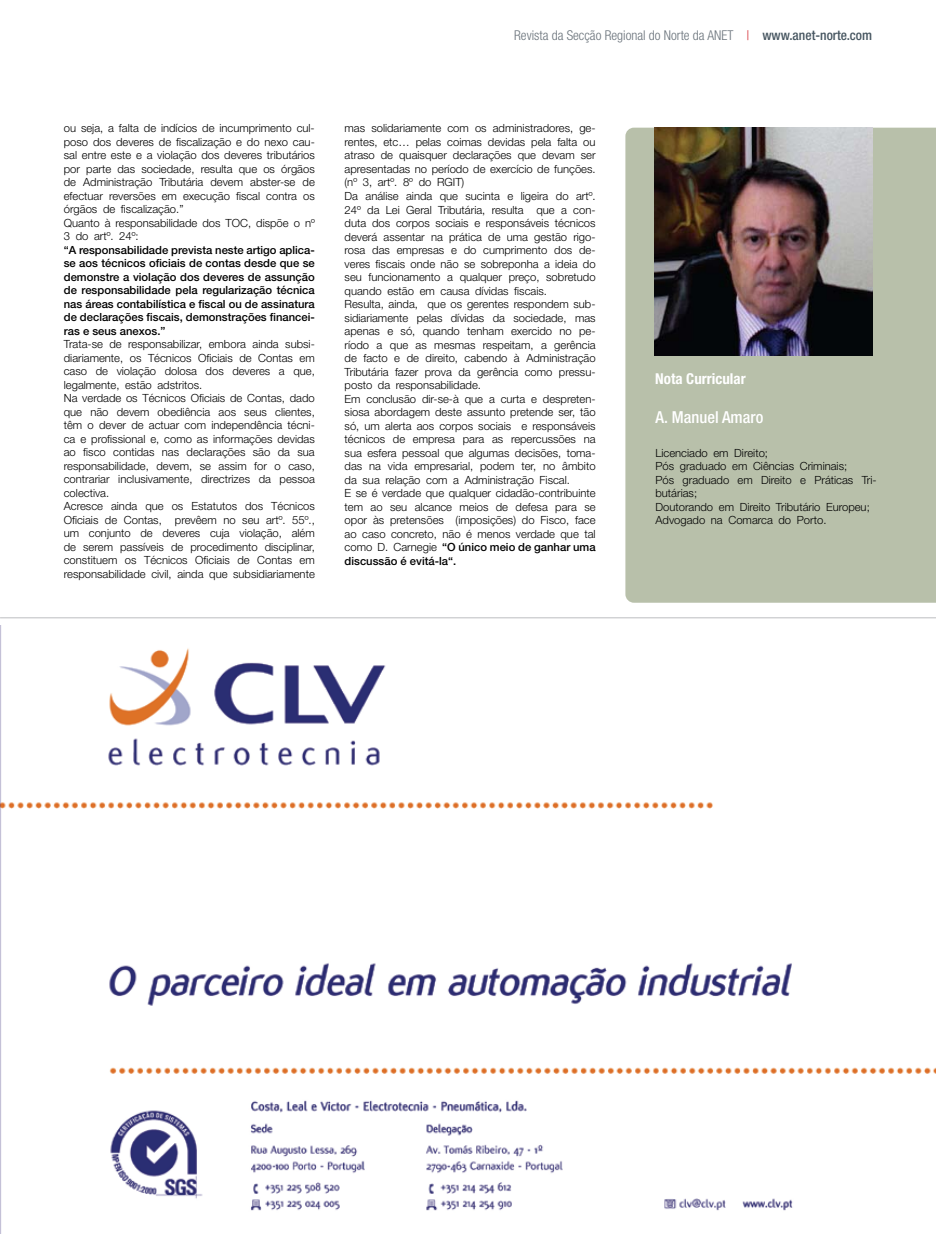
<style>
.page{position:relative;width:936px;height:1234px;background:#fff}
.page>*{position:absolute;margin:0;border:0;box-sizing:border-box;transform-origin:0 0}
.t1{font:500 condensed 16.5px "Helvetica Neue";color:#fff}
.t2{font:700 condensed 15px "Helvetica Neue";color:#fff}
.t3{font:300 condensed 13.5px "Helvetica Neue";color:#6a737b}
.t4{font:300 11.25px/13.5px "Helvetica Neue";color:#000}
.t5{font:500 11.25px/13.5px "Helvetica Neue";color:#000;text-align:justify}
.s1{color:#d2232a}
.s2{font-weight:500;color:#465560}
.s3{font-weight:500}
</style>
<div class="page">
<div style="left:625px;top:128px;width:310px;height:474px;background:#b8c0aa"></div>
<img style="left:654px;top:128px;width:218px;height:227px">
<img style="left:0;top:625px;width:935px;height:608px">
<hr style="left:0;top:617px;width:935px;height:1px;background:#bcbdc0">
<p class="t3" style="left:514px;top:27px;width:359px">Revista da Secção Regional do Norte da ANET <span class="s1">|</span> <span class="s2">www.anet-norte.com</span></p>
<p class="t4" style="left:64px;top:121px;width:252px">ou seja, a falta de indícios de incumprimento cul&shy;poso dos deveres de fiscalização e do nexo cau&shy;sal entre este e a violação dos deveres tributários por parte das sociedade, resulta que os órgãos de Administração Tributária devem abster-se de efectuar reversões em execução fiscal contra os órgãos de fiscalização.”<br>Quanto à responsabilidade dos TOC, dispõe o nº 3 do artº. 24º:</p>
<p class="t5" style="left:64px;top:243px;width:252px">“A responsabilidade prevista neste artigo aplica&shy;se aos técnicos oficiais de contas desde que se demonstre a violação dos deveres de assunção de responsabilidade pela regularização técnica nas áreas contabilística e fiscal ou de assinatura de declarações fiscais, demonstrações financei&shy;ras e seus anexos.”</p>
<p class="t4" style="left:64px;top:337px;width:252px">Trata-se de responsabilizar, embora ainda subsi&shy;diariamente, os Técnicos Oficiais de Contas em caso de violação dolosa dos deveres a que, legalmente, estão adstritos.<br>Na verdade os Técnicos Oficiais de Contas, dado que não devem obediência aos seus clientes, têm o dever de actuar com independência técni&shy;ca e profissional e, como as informações devidas ao fisco contidas nas declarações são da sua responsabilidade, devem, se assim for o caso, contrariar inclusivamente, directrizes da pessoa colectiva.<br>Acresce ainda que os Estatutos dos Técnicos Oficiais de Contas, prevêem no seu artº. 55º., um conjunto de deveres cuja violação, além de serem passíveis de procedimento disciplinar, constituem os Técnicos Oficiais de Contas em responsabilidade civil, ainda que subsidiariamente</p>
<p class="t4" style="left:344px;top:121px;width:252px">mas solidariamente com os administradores, ge&shy;rentes, etc… pelas coimas devidas pela falta ou atraso de quaisquer declarações que devam ser apresentadas no período de exercício de funções. (nº 3, artº. 8º do RGIT)<br>Da análise ainda que sucinta e ligeira do artº.<br>24º da Lei Geral Tributária, resulta que a con&shy;duta dos corpos sociais e responsáveis técnicos deverá assentar na prática de uma gestão rigo&shy;rosa das empresas e do cumprimento dos de&shy;veres fiscais onde não se sobreponha a ideia do seu funcionamento a qualquer preço, sobretudo quando estão em causa dívidas fiscais.<br>Resulta, ainda, que os gerentes respondem sub&shy;sidiariamente pelas dívidas da sociedade, mas apenas e só, quando tenham exercido no pe&shy;ríodo a que as mesmas respeitam, a gerência de facto e de direito, cabendo à Administração Tributária fazer prova da gerência como pressu&shy;posto da responsabilidade.<br>Em conclusão dir-se-à que a curta e despreten&shy;siosa abordagem deste assunto pretende ser, tão só, um alerta aos corpos sociais e responsáveis técnicos de empresa para as repercussões na sua esfera pessoal que algumas decisões, toma&shy;das na vida empresarial, podem ter, no âmbito da sua relação com a Administração Fiscal.<br>E se é verdade que qualquer cidadão-contribuinte tem ao seu alcance meios de defesa para se opor às pretensões (imposições) do Fisco, face ao caso concreto, não é menos verdade que tal como D. Carnegie <span class="s3">“O único meio de ganhar uma discussão é evitá-la“.</span></p>
<h2 class="t2" style="left:655px;top:369px;width:92px">Nota Curricular</h2>
<h1 class="t1" style="left:655px;top:407px;width:109px">A. Manuel Amaro</h1>
<p class="t4" style="left:655px;top:445px;width:223px">Licenciado em Direito;<br>Pós graduado em Ciências Criminais;<br>Pós graduado em Direito e Práticas Tri&shy;butárias;<br>Doutorando em Direito Tributário Europeu;<br>Advogado na Comarca do Porto.</p>
</div>
